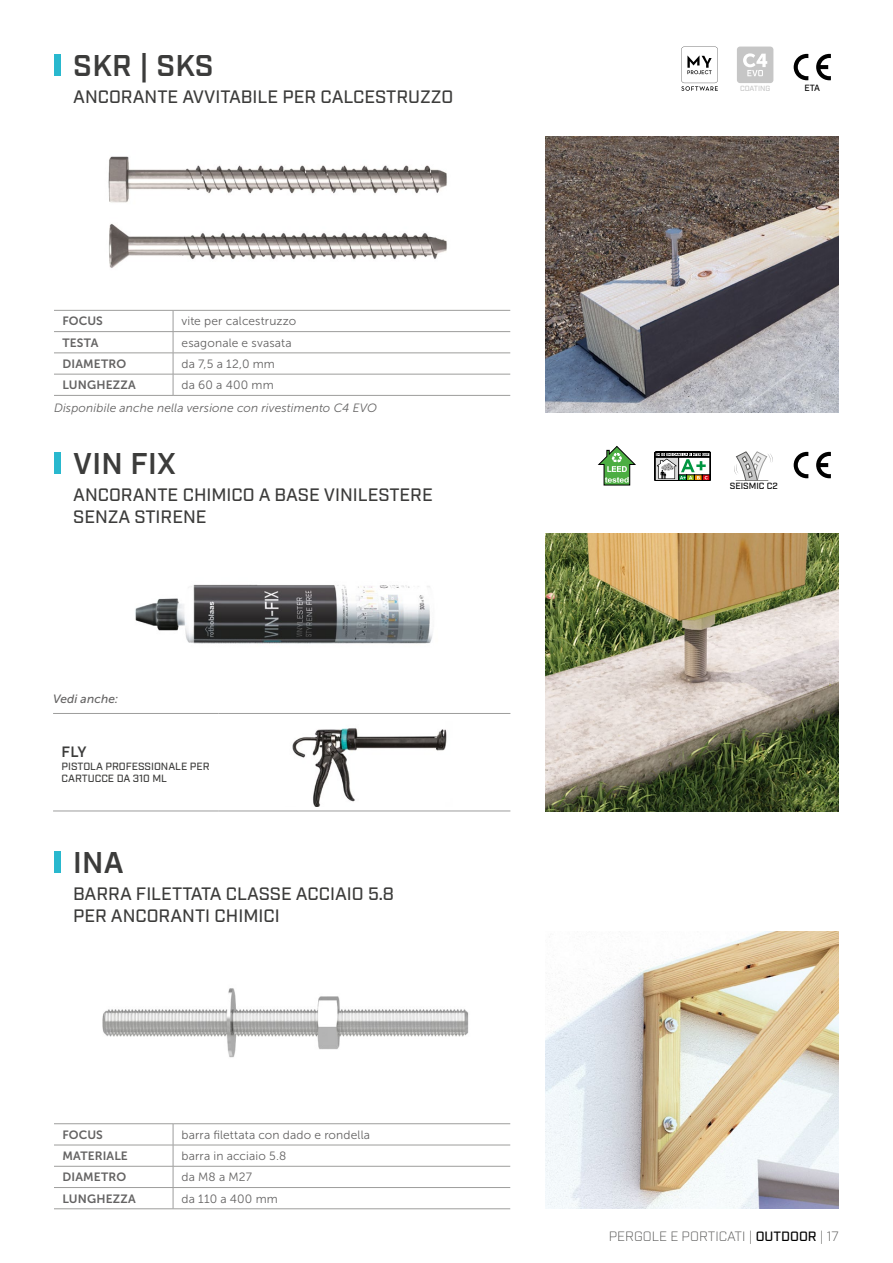
<style>
.page{position:relative;width:893px;height:1263px;background:#fff}
.page>*{position:absolute;margin:0;border:0;box-sizing:border-box;transform-origin:0 0}
.HEAD_1_CAP{font:600 30px "Industry";letter-spacing:.01em;color:#3c3c3b}
.SUBHEAD{font:500 18px/21.6px "Industry";color:#3c3c3b}
.HEAD_1_CAP-2{font:600 15px "Industry";color:#3c3c3b}
.t1{font:300 13.5px "Industry";color:#575756}
.table_body_-_left{font:12px "Museo Sans 300";letter-spacing:.015em;color:#646363}
.table_head_-_left{font:12px "Museo Sans 700";letter-spacing:.01em;color:#646363}
.table_body_-_left-2{font:italic 12px "Museo Sans 300";letter-spacing:.01em;color:#646363}
.t2{font:italic 12px "Museo Sans 500";letter-spacing:.01em;color:#646363}
.SUBHEAD_3_CAP{font:500 10.5px/12.6px "Industry";color:#3c3c3b}
.ICON{font:500 9px "Industry";color:#000}
.ICON-2{font:500 7.5px "Industry";color:#c6c6c6}
.s1{font-weight:500;color:#000}
</style>
<div class="page">
<div style="left:54px;top:54px;width:6px;height:22px;background:#29b8ce"></div>
<img style="left:545px;top:136px;width:294px;height:276px">
<div style="left:54px;top:452px;width:6px;height:22px;background:#29b8ce"></div>
<div style="left:54px;top:851px;width:6px;height:22px;background:#29b8ce"></div>
<img style="left:545px;top:534px;width:294px;height:277px">
<img style="left:545px;top:932px;width:294px;height:277px">
<img style="left:135px;top:584px;width:298px;height:60px">
<svg style="left:681px;top:47px;width:37px;height:44px"></svg>
<div style="left:737px;top:47px;width:36px;height:36px;background:#c6c6c6;border-radius:3px"></div>
<svg style="left:743px;top:53px;width:24px;height:23px"></svg>
<svg style="left:794px;top:54px;width:14px;height:26px"></svg>
<svg style="left:816px;top:54px;width:15px;height:26px"></svg>
<img style="left:102px;top:988px;width:367px;height:70px">
<svg style="left:794px;top:452px;width:14px;height:26px"></svg>
<svg style="left:816px;top:452px;width:15px;height:26px"></svg>
<svg style="left:655px;top:452px;width:55px;height:29px"></svg>
<svg style="left:734px;top:452px;width:38px;height:29px"></svg>
<svg style="left:598px;top:446px;width:38px;height:39px"></svg>
<img style="left:108px;top:156px;width:339px;height:47px">
<img style="left:109px;top:223px;width:338px;height:45px">
<hr style="left:54px;top:310px;width:119px;height:1px;background:#9d9d9c">
<hr style="left:173px;top:310px;width:337px;height:1px;background:#9d9d9c">
<hr style="left:54px;top:331px;width:119px;height:1px;background:#9d9d9c">
<hr style="left:173px;top:331px;width:337px;height:1px;background:#9d9d9c">
<hr style="left:54px;top:353px;width:119px;height:1px;background:#9d9d9c">
<hr style="left:173px;top:353px;width:337px;height:1px;background:#9d9d9c">
<hr style="left:54px;top:374px;width:119px;height:1px;background:#9d9d9c">
<hr style="left:173px;top:374px;width:337px;height:1px;background:#9d9d9c">
<svg style="left:173px;top:310px;width:1px;height:85px"></svg>
<hr style="left:54px;top:395px;width:119px;height:1px;background:#9d9d9c">
<hr style="left:173px;top:395px;width:337px;height:1px;background:#9d9d9c">
<hr style="left:54px;top:1123px;width:119px;height:1px;background:#9d9d9c">
<hr style="left:173px;top:1123px;width:337px;height:1px;background:#9d9d9c">
<hr style="left:54px;top:1145px;width:119px;height:1px;background:#9d9d9c">
<hr style="left:173px;top:1145px;width:337px;height:1px;background:#9d9d9c">
<hr style="left:54px;top:1166px;width:119px;height:1px;background:#9d9d9c">
<hr style="left:173px;top:1166px;width:337px;height:1px;background:#9d9d9c">
<hr style="left:54px;top:1187px;width:119px;height:1px;background:#9d9d9c">
<hr style="left:173px;top:1187px;width:337px;height:1px;background:#9d9d9c">
<svg style="left:173px;top:1124px;width:1px;height:84px"></svg>
<hr style="left:54px;top:1208px;width:119px;height:1px;background:#9d9d9c">
<hr style="left:173px;top:1208px;width:337px;height:1px;background:#9d9d9c">
<hr style="left:53px;top:713px;width:166px;height:1px;background:#9d9d9c">
<hr style="left:219px;top:713px;width:291px;height:1px;background:#9d9d9c">
<hr style="left:53px;top:811px;width:166px;height:1px;background:#9d9d9c">
<hr style="left:219px;top:811px;width:291px;height:1px;background:#9d9d9c">
<img style="left:292px;top:728px;width:155px;height:79px">
<p class="HEAD_1_CAP" style="left:73px;top:48px;width:142px">SKR | SKS</p>
<p class="SUBHEAD" style="left:73px;top:87px;width:382px">ANCORANTE AVVITABILE PER CALCESTRUZZO</p>
<p class="table_head_-_left" style="left:63px;top:315px;width:42px">FOCUS</p>
<p class="table_body_-_left" style="left:182px;top:315px;width:116px">vite per calcestruzzo</p>
<p class="table_head_-_left" style="left:63px;top:336px;width:37px">TESTA</p>
<p class="table_body_-_left" style="left:182px;top:336px;width:112px">esagonale e svasata</p>
<p class="table_head_-_left" style="left:63px;top:357px;width:65px">DIAMETRO</p>
<p class="table_body_-_left" style="left:182px;top:357px;width:95px">da 7,5 a 12,0 mm</p>
<p class="table_head_-_left" style="left:63px;top:378px;width:75px">LUNGHEZZA</p>
<p class="table_body_-_left" style="left:182px;top:379px;width:94px">da 60 a 400 mm</p>
<p class="table_body_-_left-2" style="left:54px;top:402px;width:324px">Disponibile anche nella versione con rivestimento C4 EVO</p>
<p class="HEAD_1_CAP" style="left:73px;top:445px;width:104px">VIN FIX</p>
<p class="SUBHEAD" style="left:73px;top:485px;width:361px">ANCORANTE CHIMICO A BASE VINILESTERE<br>SENZA STIRENE</p>
<p class="t2" style="left:53px;top:692px;width:67px">Vedi anche:</p>
<p class="HEAD_1_CAP-2" style="left:62px;top:743px;width:26px">FLY</p>
<p class="SUBHEAD_3_CAP" style="left:62px;top:760px;width:149px">PISTOLA PROFESSIONALE PER<br>CARTUCCE DA 310 ML</p>
<p class="HEAD_1_CAP" style="left:73px;top:844px;width:52px">INA</p>
<p class="SUBHEAD" style="left:73px;top:883px;width:322px">BARRA FILETTATA CLASSE ACCIAIO 5.8<br>PER ANCORANTI CHIMICI</p>
<p class="table_head_-_left" style="left:63px;top:1128px;width:42px">FOCUS</p>
<p class="table_body_-_left" style="left:182px;top:1128px;width:190px">barra filettata con dado e rondella</p>
<p class="table_head_-_left" style="left:63px;top:1149px;width:67px">MATERIALE</p>
<p class="table_body_-_left" style="left:182px;top:1149px;width:106px">barra in acciaio 5.8</p>
<p class="table_head_-_left" style="left:63px;top:1170px;width:65px">DIAMETRO</p>
<p class="table_body_-_left" style="left:182px;top:1171px;width:72px">da M8 a M27</p>
<p class="table_head_-_left" style="left:63px;top:1192px;width:75px">LUNGHEZZA</p>
<p class="table_body_-_left" style="left:182px;top:1192px;width:98px">da 110 a 400 mm</p>
<p class="ICON-2" style="left:740px;top:84px;width:32px">COATING</p>
<p class="ICON" style="left:804px;top:82px;width:17px">ETA</p>
<p class="ICON" style="left:730px;top:480px;width:49px">SEISMIC C2</p>
<p class="t1" style="left:609px;top:1228px;width:232px">PERGOLE E PORTICATI | <span class="s1">OUTDOOR</span> | 17</p>
</div>
